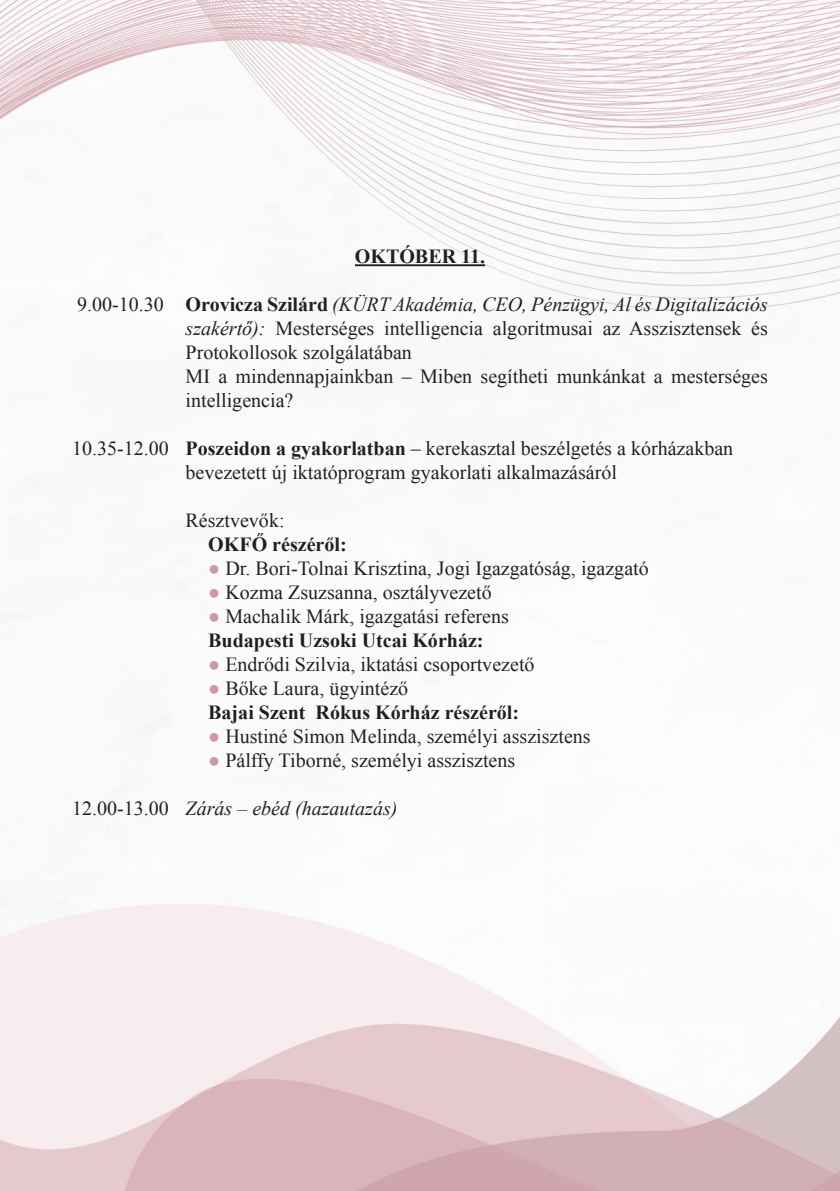
<style>
.page{position:relative;width:840px;height:1191px;background:#fff}
.page>*{position:absolute;margin:0;border:0;box-sizing:border-box;transform-origin:0 0}
.t1{font:20px/24px "Times New Roman";color:#231f20;text-align:justify}
.t2{font:700 20px "Times New Roman";color:#231f20}
.t3{font:italic 20px "Times New Roman";color:#231f20}
.s1{font-weight:700}
.s2{font-style:italic}
.s3{color:#cc98a2}
.s4{font-style:normal}
</style>
<div class="page">
<img style="left:0;top:0;width:839px;height:1191px">
<hr style="left:355px;top:264px;width:130px;height:2px;background:#231f20">
<p class="t2" style="left:355px;top:242px;width:132px">OKTÓBER 11.</p>
<p class="t1" style="left:185px;top:292px;width:583px;text-indent:-108px">9.00-10.30 <span class="s1">Orovicza Szilárd</span> <span class="s2">(KÜRT Akadémia, CEO, Pénzügyi, Al és Digitalizációs szakértő):</span> Mesterséges intelligencia algoritmusai az Asszisztensek és Protokollosok szolgálatában</p>
<p class="t1" style="left:185px;top:364px;width:583px">MI a mindennapjainkban – Miben segítheti munkánkat a mesterséges intelligencia?</p>
<p class="t1" style="left:72px;top:436px;width:662px;text-align:center">10.35-12.00 <span class="s1">Poszeidon a gyakorlatban</span> – kerekasztal beszélgetés a kórházakban bevezetett új iktatóprogram gyakorlati alkalmazásáról</p>
<p class="t1" style="left:185px;top:508px;width:100px">Résztvevők:</p>
<p class="t2" style="left:208px;top:530px;width:140px">OKFŐ részéről:</p>
<p class="t1" style="left:208px;top:556px;width:442px"><span class="s3">●</span> Dr. Bori-Tolnai Krisztina, Jogi Igazgatóság, igazgató</p>
<p class="t1" style="left:208px;top:580px;width:285px"><span class="s3">●</span> Kozma Zsuzsanna, osztályvezető</p>
<p class="t1" style="left:208px;top:604px;width:302px"><span class="s3">●</span> Machalik Márk, igazgatási referens</p>
<p class="t2" style="left:208px;top:626px;width:277px">Budapesti Uzsoki Utcai Kórház:</p>
<p class="t1" style="left:208px;top:652px;width:327px"><span class="s3">●</span> Endrődi Szilvia, iktatási csoportvezető</p>
<p class="t1" style="left:208px;top:676px;width:201px"><span class="s3">●</span> Bőke Laura, ügyintéző</p>
<p class="t2" style="left:208px;top:698px;width:312px">Bajai Szent Rókus Kórház részéről:</p>
<p class="t1" style="left:208px;top:724px;width:384px"><span class="s3">●</span> Hustiné Simon Melinda, személyi asszisztens</p>
<p class="t1" style="left:208px;top:748px;width:308px"><span class="s3">●</span> Pálffy Tiborné, személyi asszisztens</p>
<p class="t3" style="left:72px;top:795px;width:327px"><span class="s4">12.00-13.00</span> Zárás – ebéd (hazautazás)</p>
</div>
